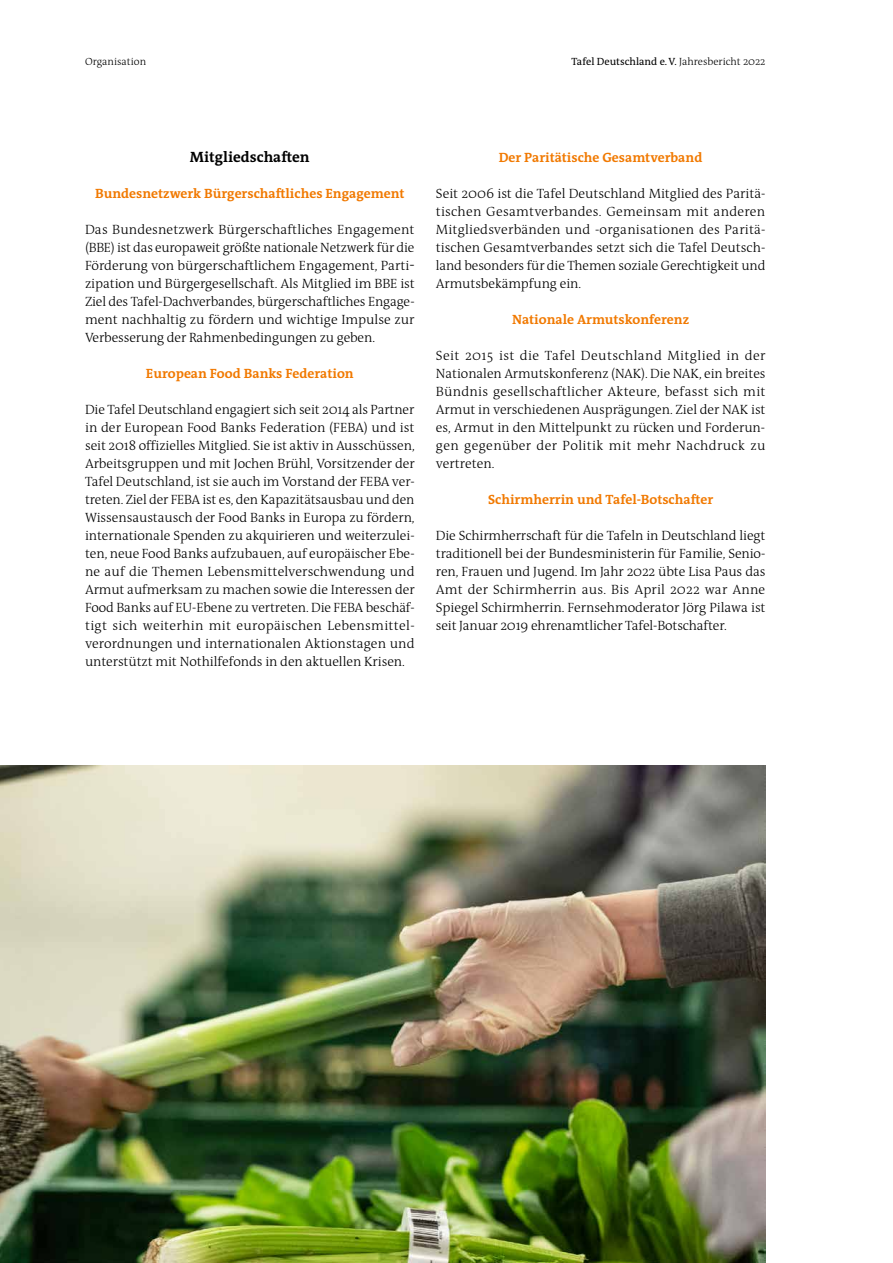
<style>
.page{position:relative;width:893px;height:1263px;background:#fff}
.page>*{position:absolute;margin:0;border:0;box-sizing:border-box;transform-origin:0 0}
.t1{font:15px "The Antiqua B W7 Bld";color:#000}
.t2{font:13.5px/18px "The Antiqua B W3 Lig";letter-spacing:-.01em;color:#000;text-align:justify}
.t3{font:13.5px "The Antiqua B W7 Bld";color:#f17900}
.t4{font:10.5px "The Antiqua B W5 Reg";color:#000}
.t5{font:10.5px "The Antiqua B W3 Lig";color:#000}
.s1{font-family:"The Antiqua B W3 Lig"}
</style>
<div class="page">
<img style="left:0;top:765px;width:765px;height:498px">
<p class="t5" style="left:85px;top:55px;width:63px">Organisation</p>
<p class="t4" style="left:571px;top:54px;width:195px">Tafel Deutschland e.V. <span class="s1">Jahresbericht 2022</span></p>
<p class="t1" style="left:190px;top:146px;width:121px">Mitgliedschaften</p>
<p class="t3" style="left:95px;top:184px;width:311px">Bundesnetzwerk Bürgerschaftliches Engagement</p>
<p class="t2" style="left:85px;top:221px;width:331px;text-align:left">Das Bundesnetzwerk Bürgerschaftliches Engagement (BBE) ist das europaweit größte nationale Netzwerk für die Förderung von bürgerschaftlichem Engagement, Parti&shy;zipation und Bürgergesellschaft. Als Mitglied im BBE ist Ziel des Tafel-Dachverbandes, bürgerschaftliches Engage&shy;ment nachhaltig zu fördern und wichtige Impulse zur Verbesserung der Rahmenbedingungen zu geben.</p>
<p class="t3" style="left:146px;top:364px;width:209px">European Food Banks Federation</p>
<p class="t2" style="left:85px;top:401px;width:331px">Die Tafel Deutschland engagiert sich seit 2014 als Partner in der European Food Banks Federation (FEBA) und ist seit 2018 offizielles Mitglied. Sie ist aktiv in Ausschüssen, Arbeitsgruppen und mit Jochen Brühl, Vorsitzender der Tafel Deutschland, ist sie auch im Vorstand der FEBA ver&shy;treten. Ziel der FEBA ist es, den Kapazitätsausbau und den Wissensaustausch der Food Banks in Europa zu fördern, internationale Spenden zu akquirieren und weiterzulei&shy;ten, neue Food Banks aufzubauen, auf europäischer Ebe&shy;ne auf die Themen Lebensmittelverschwendung und Armut aufmerksam zu machen sowie die Interessen der Food Banks auf EU-Ebene zu vertreten. Die FEBA beschäf&shy;tigt sich weiterhin mit europäischen Lebensmittel&shy;verordnungen und internationalen Aktionstagen und unterstützt mit Nothilfefonds in den aktuellen Krisen.</p>
<p class="t3" style="left:499px;top:148px;width:205px">Der Paritätische Gesamtverband</p>
<p class="t2" style="left:436px;top:185px;width:331px">Seit 2006 ist die Tafel Deutschland Mitglied des Paritä&shy;tischen Gesamtverbandes. Gemeinsam mit anderen Mitgliedsverbänden und -organisationen des Paritä&shy;tischen Gesamtverbandes setzt sich die Tafel Deutsch&shy;land besonders für die Themen soziale Gerechtigkeit und Armutsbekämpfung ein.</p>
<p class="t3" style="left:512px;top:310px;width:179px">Nationale Armutskonferenz</p>
<p class="t2" style="left:436px;top:347px;width:331px">Seit 2015 ist die Tafel Deutschland Mitglied in der Nationalen Armutskonferenz (NAK). Die NAK, ein breites Bündnis gesellschaftlicher Akteure, befasst sich mit Armut in verschiedenen Ausprägungen. Ziel der NAK ist es, Armut in den Mittelpunkt zu rücken und Forderun&shy;gen gegenüber der Politik mit mehr Nachdruck zu vertreten.</p>
<p class="t3" style="left:488px;top:490px;width:227px">Schirmherrin und Tafel-Botschafter</p>
<p class="t2" style="left:436px;top:527px;width:331px">Die Schirmherrschaft für die Tafeln in Deutschland liegt traditionell bei der Bundesministerin für Familie, Senio&shy;ren, Frauen und Jugend. Im Jahr 2022 übte Lisa Paus das Amt der Schirmherrin aus. Bis April 2022 war Anne Spiegel Schirmherrin. Fernsehmoderator Jörg Pilawa ist seit Januar 2019 ehrenamtlicher Tafel-Botschafter.</p>
</div>
